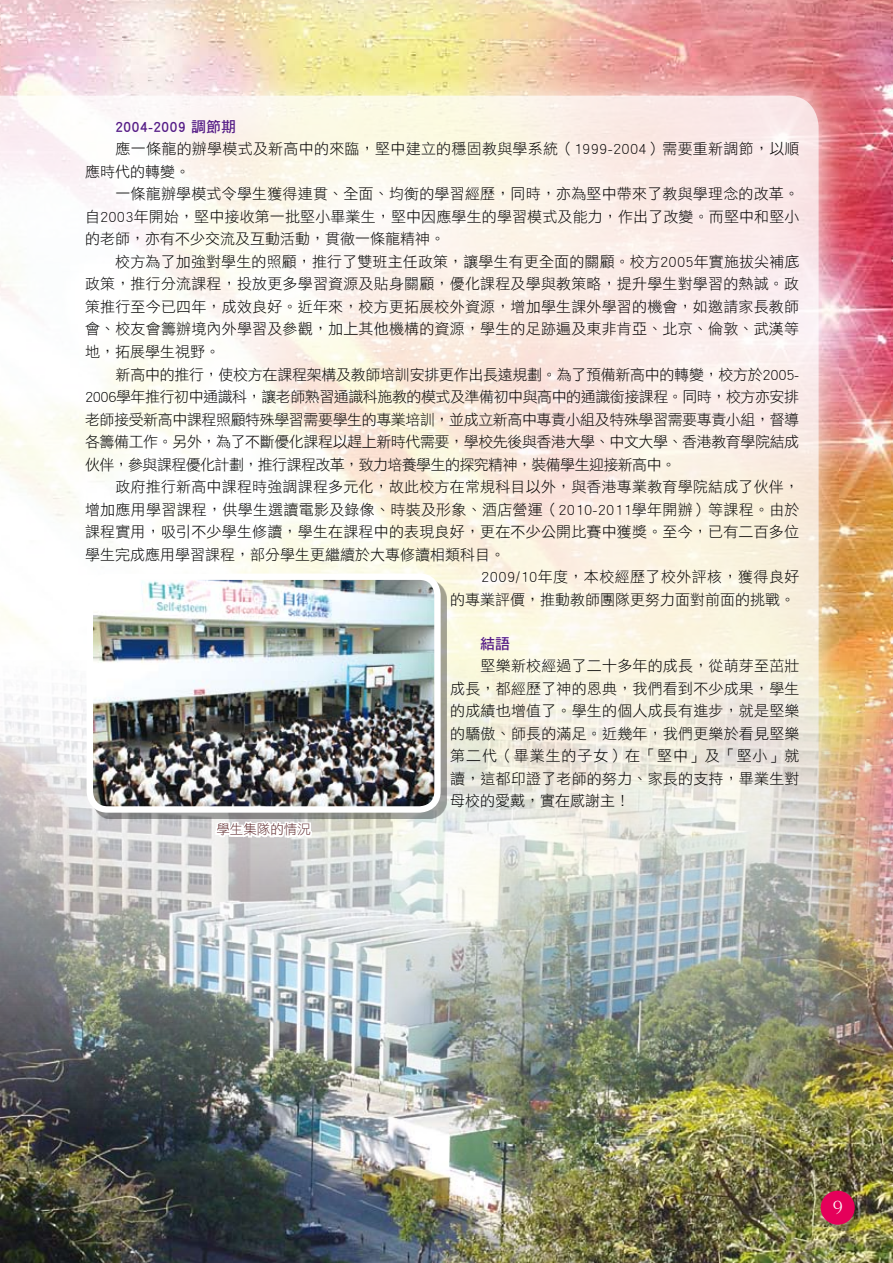
<style>
.page{position:relative;width:893px;height:1263px;background:#fff}
.page>*{position:absolute;margin:0;border:0;box-sizing:border-box;transform-origin:0 0}
.t1{font:21px "DF So Zing Std W3";color:#fff}
.t2{font:15px/22.5px "DF Hei Std W3";letter-spacing:.015em;color:#000;text-align:justify}
.t3{font:15px "DF Hei Std W7";color:#541b86}
.t4{font:13.5px "DF Hei Std W3";color:#612d30}
</style>
<div class="page">
<img style="left:845px;top:0;width:48px;height:660px">
<img style="left:0;top:0;width:845px;height:660px">
<svg style="left:1px;top:15px;width:818px;height:645px"></svg>
<img style="left:0;top:660px;width:893px;height:603px">
<div style="left:93px;top:579px;width:354px;height:240px;background:#000;opacity:.35"></div>
<img style="left:90px;top:577px;width:347px;height:232px">
<div style="left:87px;top:573px;width:354px;height:240px;border:6px solid #fff;border-radius:18px"></div>
<svg style="left:214px;top:808px;width:100px;height:32px"></svg>
<svg style="left:0;top:15px;width:1px;height:1173px"></svg>
<div style="left:827px;top:1197px;width:34px;height:34px;background:#000;opacity:.35"></div>
<div style="left:821px;top:1191px;width:34px;height:34px;background:#e5005a;border-radius:50%"></div>
<p class="t3" style="left:115px;top:118px;width:122px">2004-2009 調節期</p>
<p class="t2" style="left:85px;top:138px;width:716px;text-indent:31px">應一條龍的辦學模式及新高中的來臨，堅中建立的穩固教與學系統（1999-2004）需要重新調節，以順應時代的轉變。</p>
<p class="t2" style="left:85px;top:183px;width:716px;text-indent:30px">一條龍辦學模式令學生獲得連貫、全面、均衡的學習經歷，同時，亦為堅中帶來了教與學理念的改革。自2003年開始，堅中接收第一批堅小畢業生，堅中因應學生的學習模式及能力，作出了改變。而堅中和堅小的老師，亦有不少交流及互動活動，貫徹一條龍精神。</p>
<p class="t2" style="left:85px;top:250px;width:716px;text-indent:30px">校方為了加強對學生的照顧，推行了雙班主任政策，讓學生有更全面的關顧。校方2005年實施拔尖補底政策，推行分流課程，投放更多學習資源及貼身關顧，優化課程及學與教策略，提升學生對學習的熱誠。政策推行至今已四年，成效良好。近年來，校方更拓展校外資源，增加學生課外學習的機會，如邀請家長教師會、校友會籌辦境內外學習及參觀，加上其他機構的資源，學生的足跡遍及東非肯亞、北京、倫敦、武漢等地，拓展學生視野。</p>
<p class="t2" style="left:85px;top:363px;width:716px;text-indent:31px">新高中的推行，使校方在課程架構及教師培訓安排更作出長遠規劃。為了預備新高中的轉變，校方於2005- 2006學年推行初中通識科，讓老師熟習通識科施教的模式及準備初中與高中的通識銜接課程。同時，校方亦安排老師接受新高中課程照顧特殊學習需要學生的專業培訓，並成立新高中專責小組及特殊學習需要專責小組，督導各籌備工作。另外，為了不斷優化課程以趕上新時代需要，學校先後與香港大學、中文大學、香港教育學院結成伙伴，參與課程優化計劃，推行課程改革，致力培養學生的探究精神，裝備學生迎接新高中。</p>
<p class="t2" style="left:115px;top:475px;width:685px">政府推行新高中課程時強調課程多元化，故此校方在常規科目以外，與香港專業教育學院結成了伙伴，</p>
<p class="t2" style="left:85px;top:498px;width:716px">增加應用學習課程，供學生選讀電影及錄像、時裝及形象、酒店營運（2010-2011學年開辦）等課程。由於</p>
<p class="t2" style="left:85px;top:520px;width:716px">課程實用，吸引不少學生修讀，學生在課程中的表現良好，更在不少公開比賽中獲獎。至今，已有二百多位</p>
<p class="t2" style="left:85px;top:543px;width:421px">學生完成應用學習課程，部分學生更繼續於大專修讀相類科目。</p>
<p class="t2" style="left:481px;top:565px;width:320px">2009/10年度，本校經歷了校外評核，獲得良好</p>
<p class="t2" style="left:450px;top:588px;width:346px">的專業評價，推動教師團隊更努力面對前面的挑戰。</p>
<p class="t3" style="left:480px;top:635px;width:31px">結語</p>
<p class="t2" style="left:450px;top:654px;width:351px;text-indent:30px">堅樂新校經過了二十多年的成長，從萌芽至茁壯成長，都經歷了神的恩典，我們看到不少成果，學生的成績也增值了。學生的個人成長有進步，就是堅樂的驕傲、師長的滿足。近幾年，我們更樂於看見堅樂第二代（畢業生的子女）在「堅中」及「堅小」就讀，這都印證了老師的努力、家長的支持，畢業生對母校的愛戴，實在感謝主！</p>
<p class="t4" style="left:216px;top:822px;width:96px">學生集隊的情況</p>
<h1 class="t1" style="left:832px;top:1196px;width:12px">9</h1>
</div>
